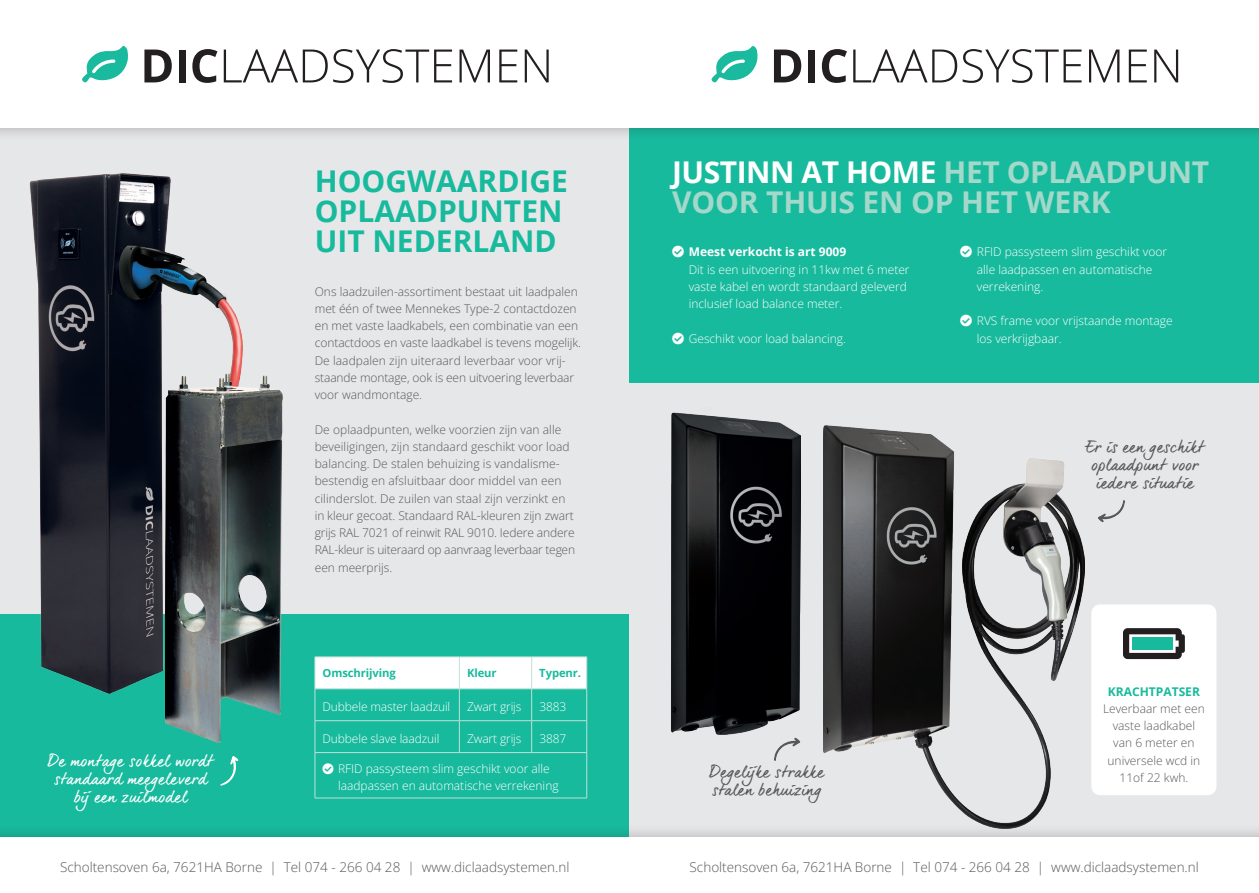
<style>
.page{position:relative;width:1259px;height:893px;background:#fff}
.page>*{position:absolute;margin:0;border:0;box-sizing:border-box;transform-origin:0 0}
.t1{font:700 30px/30px "Open Sans";letter-spacing:-.015em;color:#a3d8ca}
.t2{font:700 30px/30px "Open Sans";color:#17ba9d}
.t3{font:15.75px/18px "dear Joe 6";letter-spacing:-.01em;color:#57585a;text-align:center}
.t4{font:15.75px/18px "dear Joe 6";letter-spacing:-.01em;color:#fff;text-align:center}
.t5{font:300 13.5px "Open Sans";color:#57585a}
.t6{font:300 12px/17.2px "Open Sans";color:#57585a}
.t7{font:300 12px/17.2px "Open Sans";color:#fff}
.t8{font:700 12px "Open Sans";color:#fff}
.t9{font:700 12px "Open Sans";color:#17ba9d}
.t10{font:700 11.25px "Open Sans";letter-spacing:-.01em;color:#17ba9d}
.s1{color:#fff}
</style>
<div class="page">
<div style="left:0;top:60px;width:651px;height:833px;background:#e6e7e9"></div>
<div style="left:0;top:614px;width:651px;height:224px;background:#17ba9d"></div>
<img style="left:29px;top:173px;width:214px;height:521px">
<img style="left:165px;top:367px;width:118px;height:375px">
<svg style="left:220px;top:756px;width:19px;height:30px"></svg>
<div style="left:316px;top:658px;width:270px;height:30px;background:#fff"></div>
<hr style="left:315px;top:657px;width:144px;height:1px;background:#bee2d7">
<hr style="left:315px;top:657px;width:1px;height:32px;background:#bee2d7">
<hr style="left:459px;top:657px;width:72px;height:1px;background:#bee2d7">
<hr style="left:459px;top:657px;width:1px;height:32px;background:#bee2d7">
<hr style="left:531px;top:657px;width:56px;height:1px;background:#bee2d7">
<hr style="left:531px;top:657px;width:1px;height:32px;background:#bee2d7">
<hr style="left:586px;top:657px;width:1px;height:32px;background:#bee2d7">
<hr style="left:315px;top:688px;width:144px;height:1px;background:#bee2d7">
<hr style="left:315px;top:689px;width:1px;height:31px;background:#bee2d7">
<hr style="left:459px;top:688px;width:72px;height:1px;background:#bee2d7">
<hr style="left:459px;top:689px;width:1px;height:31px;background:#bee2d7">
<hr style="left:531px;top:688px;width:56px;height:1px;background:#bee2d7">
<hr style="left:531px;top:689px;width:1px;height:31px;background:#bee2d7">
<hr style="left:586px;top:689px;width:1px;height:31px;background:#bee2d7">
<hr style="left:315px;top:720px;width:144px;height:1px;background:#bee2d7">
<hr style="left:315px;top:721px;width:1px;height:31px;background:#bee2d7">
<hr style="left:459px;top:720px;width:72px;height:1px;background:#bee2d7">
<hr style="left:459px;top:721px;width:1px;height:31px;background:#bee2d7">
<hr style="left:531px;top:720px;width:56px;height:1px;background:#bee2d7">
<hr style="left:531px;top:721px;width:1px;height:31px;background:#bee2d7">
<hr style="left:586px;top:721px;width:1px;height:31px;background:#bee2d7">
<hr style="left:315px;top:752px;width:144px;height:1px;background:#bee2d7">
<hr style="left:315px;top:753px;width:1px;height:45px;background:#bee2d7">
<hr style="left:459px;top:752px;width:72px;height:1px;background:#bee2d7">
<hr style="left:531px;top:752px;width:56px;height:1px;background:#bee2d7">
<hr style="left:586px;top:753px;width:1px;height:45px;background:#bee2d7">
<hr style="left:315px;top:798px;width:144px;height:1px;background:#bee2d7">
<hr style="left:459px;top:798px;width:72px;height:1px;background:#bee2d7">
<hr style="left:531px;top:798px;width:56px;height:1px;background:#bee2d7">
<div style="left:629px;top:128px;width:630px;height:255px;background:#17ba9d"></div>
<div style="left:629px;top:383px;width:630px;height:473px;background:#e6e7e9"></div>
<div style="left:0;top:824px;width:1259px;height:69px;background:#231f20;opacity:.3"></div>
<div style="left:0;top:838px;width:1259px;height:55px;background:#fff"></div>
<div style="left:0;top:0;width:1259px;height:142px;background:#231f20;opacity:.3"></div>
<div style="left:0;top:0;width:1259px;height:128px;background:#fff"></div>
<svg style="left:711px;top:46px;width:47px;height:37px"></svg>
<svg style="left:774px;top:50px;width:27px;height:32px"></svg>
<div style="left:808px;top:50px;width:7px;height:32px;background:#231f20"></div>
<svg style="left:822px;top:49px;width:25px;height:34px"></svg>
<svg style="left:853px;top:49px;width:228px;height:34px"></svg>
<svg style="left:1089px;top:50px;width:30px;height:32px"></svg>
<svg style="left:1128px;top:50px;width:18px;height:32px"></svg>
<svg style="left:1154px;top:50px;width:24px;height:32px"></svg>
<div style="left:1091px;top:604px;width:125px;height:191px;background:#fff;border-radius:9px"></div>
<img style="left:671px;top:412px;width:129px;height:323px">
<img style="left:823px;top:425px;width:261px;height:404px">
<svg style="left:1098px;top:500px;width:27px;height:23px"></svg>
<svg style="left:774px;top:737px;width:27px;height:24px"></svg>
<svg style="left:1123px;top:628px;width:61px;height:31px"></svg>
<div style="left:1132px;top:637px;width:40px;height:13px;background:#17ba9d"></div>
<svg style="left:82px;top:46px;width:46px;height:37px"></svg>
<svg style="left:144px;top:50px;width:28px;height:32px"></svg>
<div style="left:179px;top:50px;width:7px;height:32px;background:#231f20"></div>
<svg style="left:192px;top:49px;width:25px;height:34px"></svg>
<svg style="left:224px;top:49px;width:228px;height:34px"></svg>
<svg style="left:459px;top:50px;width:31px;height:32px"></svg>
<svg style="left:499px;top:50px;width:18px;height:32px"></svg>
<svg style="left:525px;top:50px;width:24px;height:32px"></svg>
<h2 class="t4" style="left:47px;top:752px;width:168px">De montage sokkel wordt standaard meegeleverd bijeen zuilmodel</h2>
<h1 class="t2" style="left:315px;top:166px;width:255px">HOOGWAARDIGE<br>OPLAADPUNTEN<br>UIT NEDERLAND</h1>
<p class="t6" style="left:315px;top:282px;width:268px">Ons laadzuilen-assortiment bestaat uit laadpalen met één of twee Mennekes Type-2 contactdozen en met vaste laadkabels, een combinatie van een contactdoos en vaste laadkabel is tevens mogelijk.<br>De laadpalen zijn uiteraard leverbaar voor vrij&shy;staande montage, ook is een uitvoering leverbaar voor wandmontage.</p>
<p class="t6" style="left:315px;top:420px;width:262px">De oplaadpunten, welke voorzien zijn van alle beveiligingen, zijn standaard geschikt voor load balancing. De stalen behuizing is vandalisme&shy;bestendig en afsluitbaar door middel van een cilinderslot. De zuilen van staal zijn verzinkt en in kleur gecoat. Standaard RAL-kleuren zijn zwart grijs RAL 7021 of reinwit RAL 9010. Iedere andere RAL-kleur is uiteraard op aanvraag leverbaar tegen een meerprijs.</p>
<p class="t10" style="left:322px;top:665px;width:75px">Omschrijving</p>
<p class="t10" style="left:467px;top:665px;width:31px">Kleur</p>
<p class="t10" style="left:539px;top:665px;width:43px">Typenr.</p>
<p class="t7" style="left:322px;top:698px;width:129px">Dubbele master laadzuil</p>
<p class="t7" style="left:467px;top:698px;width:56px">Zwart grijs</p>
<p class="t7" style="left:539px;top:698px;width:29px">3883</p>
<p class="t7" style="left:322px;top:730px;width:118px">Dubbele slave laadzuil</p>
<p class="t7" style="left:467px;top:730px;width:56px">Zwart grijs</p>
<p class="t7" style="left:539px;top:730px;width:29px">3887</p>
<p class="t7" style="left:338px;top:760px;width:222px">RFID passysteem slim geschikt voor alle laadpassen en automatische verrekening</p>
<p class="t5" style="left:60px;top:858px;width:511px">Scholtensoven 6a, 7621HA Borne | Tel 074 - 266 04 28 | www.diclaadsystemen.nl</p>
<h1 class="t1" style="left:672px;top:156px;width:539px"><span class="s1">JUSTINN AT HOME</span> HET OPLAADPUNT<br>VOOR THUIS EN OP HET WERK</h1>
<p class="t8" style="left:689px;top:243px;width:159px">Meest verkocht is art 9009</p>
<p class="t7" style="left:689px;top:260px;width:222px">Dit is een uitvoering in 11kw met 6 meter vaste kabel en wordt standaard geleverd inclusief load balance meter.</p>
<p class="t7" style="left:689px;top:329px;width:159px">Geschikt voor load balancing.</p>
<p class="t7" style="left:977px;top:243px;width:192px">RFID passysteem slim geschikt voor alle laadpassen en automatische verrekening.</p>
<p class="t7" style="left:977px;top:312px;width:197px">RVS frame voor vrijstaande montage los verkrijgbaar.</p>
<h2 class="t3" style="left:1085px;top:438px;width:121px">Er is een geschikt oplaadpunt voor iedere situatie</h2>
<p class="t9" style="left:1108px;top:683px;width:93px">KRACHTPATSER</p>
<p class="t6" style="left:1103px;top:699px;width:103px;text-align:center">Leverbaar met een vaste laadkabel van 6 meter en universele wcd in</p>
<h2 class="t3" style="left:709px;top:763px;width:116px">Degelijke strakke</h2>
<p class="t6" style="left:1119px;top:768px;width:70px">11of 22 kwh.</p>
<h2 class="t3" style="left:712px;top:781px;width:111px">stalen behuizing</h2>
<p class="t5" style="left:689px;top:858px;width:511px">Scholtensoven 6a, 7621HA Borne | Tel 074 - 266 04 28 | www.diclaadsystemen.nl</p>
</div>
